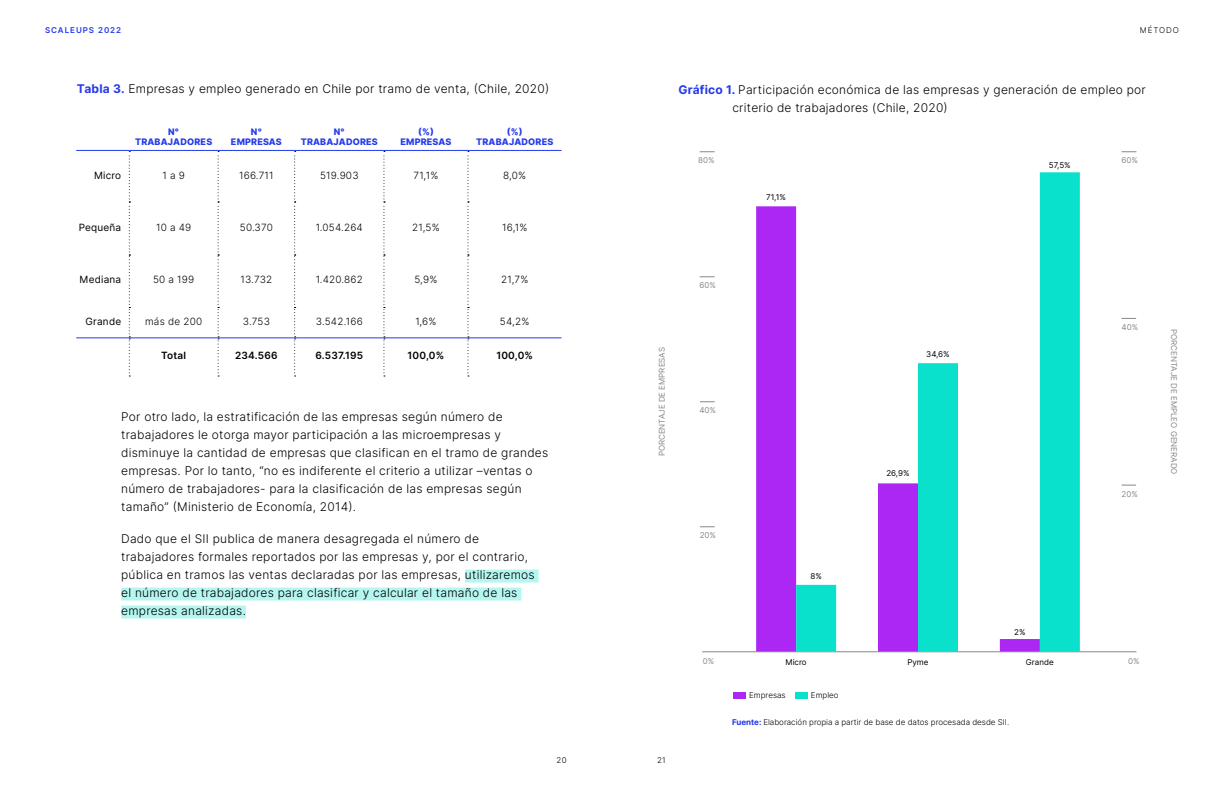
<style>
.page{position:relative;width:1224px;height:792px;background:#fff}
.page>*{position:absolute;margin:0;border:0;box-sizing:border-box;transform-origin:0 0}
.t1{font:300 12px/18px "Inter";letter-spacing:.02em;color:#000}
.t2{font:300 10px "Inter";letter-spacing:.02em;color:#000}
.t3{font:600 10px "Inter";letter-spacing:.02em;color:#000}
.t4{font:10px "Inter";letter-spacing:.02em;color:#000}
.t5{font:800 9px/10px "Inter";letter-spacing:.02em;color:#253aeb;text-align:center}
.t6{font:300 8px "Inter";color:#000}
.t7{font:8px "Inter";color:#878787}
.t8{font:8px "Inter";color:#000}
.t9{font:600 8px "Inter";letter-spacing:.12em;color:#253aeb}
.s1{font-weight:700;color:#253aeb}
</style>
<div class="page">
<svg style="left:129px;top:151px;width:1px;height:226px"></svg>
<svg style="left:218px;top:151px;width:1px;height:226px"></svg>
<svg style="left:294px;top:151px;width:2px;height:226px"></svg>
<svg style="left:383px;top:151px;width:2px;height:226px"></svg>
<svg style="left:467px;top:151px;width:2px;height:226px"></svg>
<hr style="left:76px;top:337px;width:53px;height:1px;background:#253aeb">
<hr style="left:129px;top:337px;width:89px;height:1px;background:#253aeb">
<hr style="left:218px;top:337px;width:77px;height:1px;background:#253aeb">
<hr style="left:295px;top:337px;width:89px;height:1px;background:#253aeb">
<hr style="left:384px;top:337px;width:84px;height:1px;background:#253aeb">
<hr style="left:468px;top:337px;width:94px;height:1px;background:#253aeb">
<hr style="left:76px;top:150px;width:53px;height:1px;background:#253aeb">
<hr style="left:129px;top:150px;width:89px;height:1px;background:#253aeb">
<hr style="left:218px;top:150px;width:77px;height:1px;background:#253aeb">
<hr style="left:295px;top:150px;width:89px;height:1px;background:#253aeb">
<hr style="left:384px;top:150px;width:84px;height:1px;background:#253aeb">
<hr style="left:468px;top:150px;width:94px;height:1px;background:#253aeb">
<div style="left:465px;top:570px;width:74px;height:13px;background:#b5f6f0"></div>
<div style="left:121px;top:588px;width:400px;height:13px;background:#b5f6f0"></div>
<div style="left:121px;top:606px;width:125px;height:13px;background:#b5f6f0"></div>
<svg style="left:700px;top:527px;width:15px;height:1px"></svg>
<svg style="left:1122px;top:485px;width:14px;height:1px"></svg>
<svg style="left:700px;top:402px;width:15px;height:1px"></svg>
<svg style="left:1122px;top:318px;width:14px;height:1px"></svg>
<svg style="left:700px;top:277px;width:15px;height:1px"></svg>
<svg style="left:1122px;top:152px;width:14px;height:1px"></svg>
<svg style="left:700px;top:152px;width:15px;height:1px"></svg>
<hr style="left:702px;top:652px;width:434px;height:1px;background:#878787">
<div style="left:756px;top:206px;width:40px;height:446px;background:#ac27f4"></div>
<div style="left:796px;top:585px;width:40px;height:67px;background:#09e1cd"></div>
<div style="left:918px;top:363px;width:40px;height:289px;background:#09e1cd"></div>
<div style="left:1040px;top:172px;width:40px;height:480px;background:#09e1cd"></div>
<div style="left:878px;top:483px;width:40px;height:169px;background:#ac27f4"></div>
<div style="left:1000px;top:639px;width:40px;height:13px;background:#ac27f4"></div>
<div style="left:734px;top:692px;width:12px;height:7px;background:#ac27f4"></div>
<div style="left:795px;top:692px;width:13px;height:7px;background:#09e1cd"></div>
<p class="t9" style="left:45px;top:24px;width:78px">SCALEUPS 2022</p>
<p class="t6" style="left:1140px;top:24px;width:41px">MÉTODO</p>
<p class="t1" style="left:77px;top:80px;width:474px"><span class="s1">Tabla 3.</span> Empresas y empleo generado en Chile por tramo de venta, (Chile, 2020)</p>
<p class="t5" style="left:135px;top:127px;width:79px">N°<br>TRABAJADORES</p>
<p class="t5" style="left:231px;top:127px;width:52px">N°<br>EMPRESAS</p>
<p class="t5" style="left:301px;top:127px;width:79px">N°<br>TRABAJADORES</p>
<p class="t5" style="left:401px;top:127px;width:52px">(%)<br>EMPRESAS</p>
<p class="t5" style="left:476px;top:127px;width:79px">(%)<br>TRABAJADORES</p>
<p class="t4" style="left:94px;top:168px;width:29px">Micro</p>
<p class="t2" style="left:162px;top:168px;width:24px">1 a 9</p>
<p class="t2" style="left:239px;top:168px;width:36px">166.711</p>
<p class="t2" style="left:320px;top:168px;width:40px">519.903</p>
<p class="t2" style="left:414px;top:168px;width:26px">71,1%</p>
<p class="t2" style="left:503px;top:168px;width:24px">8,0%</p>
<p class="t4" style="left:79px;top:220px;width:44px">Pequeña</p>
<p class="t2" style="left:156px;top:220px;width:37px">10 a 49</p>
<p class="t2" style="left:240px;top:220px;width:35px">50.370</p>
<p class="t2" style="left:316px;top:220px;width:49px">1.054.264</p>
<p class="t2" style="left:412px;top:220px;width:29px">21,5%</p>
<p class="t2" style="left:502px;top:220px;width:27px">16,1%</p>
<p class="t1" style="left:732px;top:80px;width:415px;text-indent:-54px"><span class="s1">Gráfico 1.</span> Participación económica de las empresas y generación de empleo por criterio de trabajadores (Chile, 2020)</p>
<p class="t7" style="left:698px;top:155px;width:18px">80%</p>
<p class="t7" style="left:1122px;top:155px;width:18px">60%</p>
<p class="t8" style="left:1049px;top:160px;width:23px">57,5%</p>
<p class="t8" style="left:766px;top:192px;width:21px">71,1%</p>
<p class="t4" style="left:80px;top:272px;width:43px">Mediana</p>
<p class="t2" style="left:153px;top:272px;width:43px">50 a 199</p>
<p class="t2" style="left:240px;top:272px;width:33px">13.732</p>
<p class="t2" style="left:316px;top:272px;width:49px">1.420.862</p>
<p class="t2" style="left:414px;top:272px;width:25px">5,9%</p>
<p class="t2" style="left:501px;top:272px;width:29px">21,7%</p>
<p class="t4" style="left:86px;top:314px;width:37px">Grande</p>
<p class="t2" style="left:145px;top:314px;width:59px">más de 200</p>
<p class="t2" style="left:243px;top:314px;width:29px">3.753</p>
<p class="t2" style="left:316px;top:314px;width:49px">3.542.166</p>
<p class="t2" style="left:415px;top:314px;width:23px">1,6%</p>
<p class="t2" style="left:500px;top:314px;width:31px">54,2%</p>
<p class="t3" style="left:161px;top:348px;width:26px">Total</p>
<p class="t3" style="left:235px;top:348px;width:44px">234.566</p>
<p class="t3" style="left:315px;top:348px;width:49px">6.537.195</p>
<p class="t3" style="left:408px;top:348px;width:38px">100,0%</p>
<p class="t3" style="left:496px;top:348px;width:38px">100,0%</p>
<p class="t1" style="left:121px;top:407px;width:429px">Por otro lado, la estratificación de las empresas según número de trabajadores le otorga mayor participación a las microempresas y disminuye la cantidad de empresas que clasifican en el tramo de grandes empresas. Por lo tanto, “no es indiferente el criterio a utilizar –ventas o número de trabajadores- para la clasificación de las empresas según tamaño” (Ministerio de Economía, 2014).</p>
<p class="t1" style="left:121px;top:529px;width:415px">Dado que el SII publica de manera desagregada el número de trabajadores formales reportados por las empresas y, por el contrario, pública en tramos las ventas declaradas por las empresas, utilizaremos el número de trabajadores para clasificar y calcular el tamaño de las empresas analizadas.</p>
<p class="t7" style="left:656px;top:456px;width:111px;rotate:-90deg">PORCENTAJE DE EMPRESAS</p>
<p class="t6" style="left:556px;top:755px;width:12px">20</p>
<p class="t6" style="left:657px;top:755px;width:10px">21</p>
<p class="t7" style="left:700px;top:280px;width:18px">60%</p>
<p class="t7" style="left:699px;top:405px;width:18px">40%</p>
<p class="t7" style="left:700px;top:530px;width:18px">20%</p>
<p class="t8" style="left:810px;top:570px;width:13px">8%</p>
<p class="t8" style="left:926px;top:348px;width:25px">34,6%</p>
<p class="t8" style="left:886px;top:467px;width:25px">26,9%</p>
<p class="t8" style="left:1014px;top:626px;width:13px">2%</p>
<p class="t7" style="left:1122px;top:321px;width:18px">40%</p>
<p class="t7" style="left:1122px;top:488px;width:18px">20%</p>
<p class="t7" style="left:703px;top:655px;width:13px">0%</p>
<p class="t7" style="left:1128px;top:655px;width:13px">0%</p>
<p class="t8" style="left:786px;top:656px;width:23px">Micro</p>
<p class="t8" style="left:907px;top:656px;width:23px">Pyme</p>
<p class="t8" style="left:1026px;top:656px;width:29px">Grande</p>
<p class="t6" style="left:749px;top:689px;width:38px">Empresas</p>
<p class="t6" style="left:811px;top:689px;width:29px">Empleo</p>
<p class="t6" style="left:732px;top:716px;width:279px"><span class="s1">Fuente:</span> Elaboración propia a partir de base de datos procesada desde SII.</p>
<p class="t7" style="left:1180px;top:329px;width:147px;rotate:90deg">PORCENTAJE DE EMPLEO GENERADO</p>
</div>
